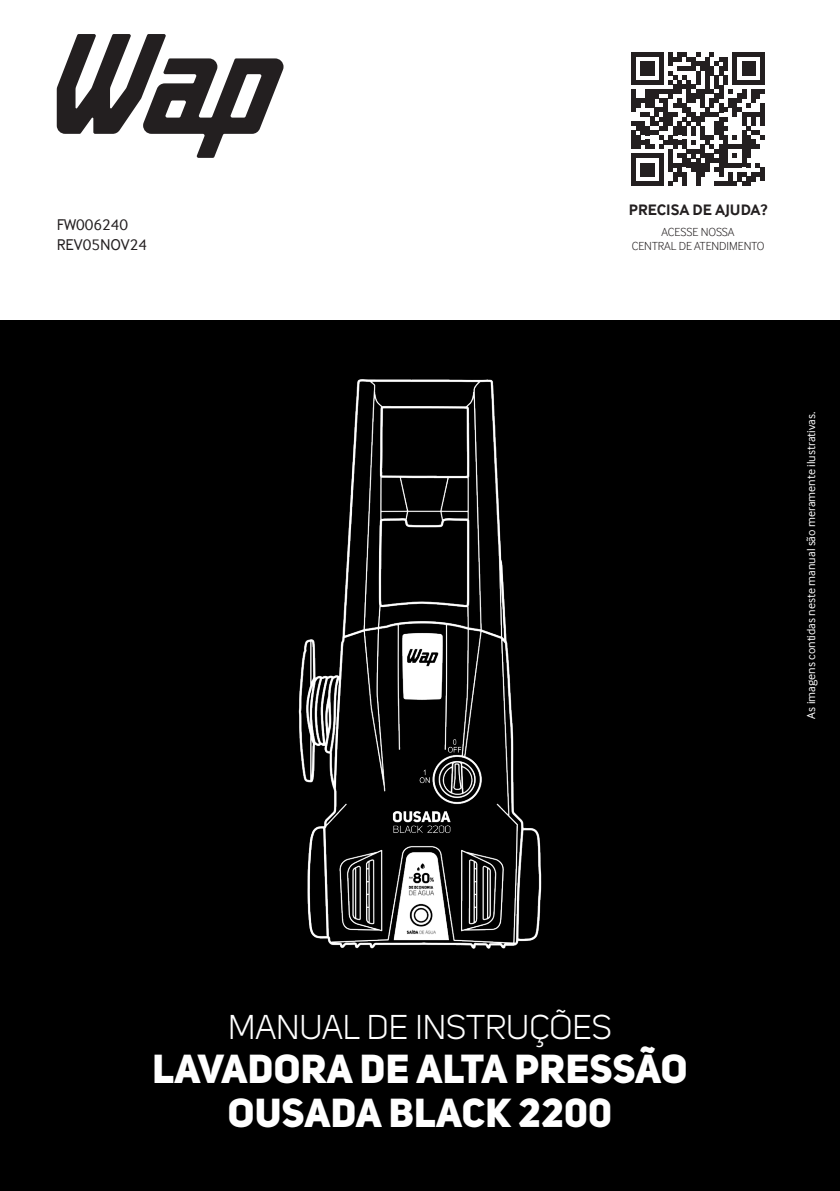
<style>
.page{position:relative;width:840px;height:1191px;background:#fff}
.page>*{position:absolute;margin:0;border:0;box-sizing:border-box;transform-origin:0 0}
.t1{font:800 40px/44px "Uni Sans";letter-spacing:.01em;color:#fff;text-align:center}
.t2{font:34px "Uni Sans";color:#fff}
.t3{font:16px/20px "Inter Face";color:#231f20}
.t4{font:700 15.6px "Inter Face";color:#231f20}
.t5{font:12px "Inter Face";color:#fff}
.t6{font:300 12px/14px "Inter Face";color:#231f20;text-align:center}
</style>
<div class="page">
<div style="left:0;top:320px;width:839px;height:871px;background:#000"></div>
<svg style="left:57px;top:34px;width:226px;height:124px"></svg>
<img style="left:298px;top:379px;width:244px;height:570px">
<svg style="left:631px;top:52px;width:133px;height:134px"></svg>
<div style="left:759px;top:167px;width:5px;height:14px;background:#231f20"></div>
<h3 class="t3" style="left:57px;top:214px;width:92px">FW006240<br>REV05NOV24</h3>
<p class="t4" style="left:628px;top:200px;width:140px">PRECISA DE AJUDA?</p>
<p class="t6" style="left:631px;top:225px;width:134px">ACESSE NOSSA<br>CENTRAL DE ATENDIMENTO</p>
<p class="t5" style="left:803px;top:718px;width:308px;rotate:-90deg">As imagens contidas neste manual são meramente ilustrativas.</p>
<h2 class="t2" style="left:228px;top:1008px;width:385px">MANUAL DE INSTRUÇÕES</h2>
<h1 class="t1" style="left:152px;top:1046px;width:536px">LAVADORA DE ALTA PRESSÃO<br>OUSADA BLACK 2200</h1>
</div>
